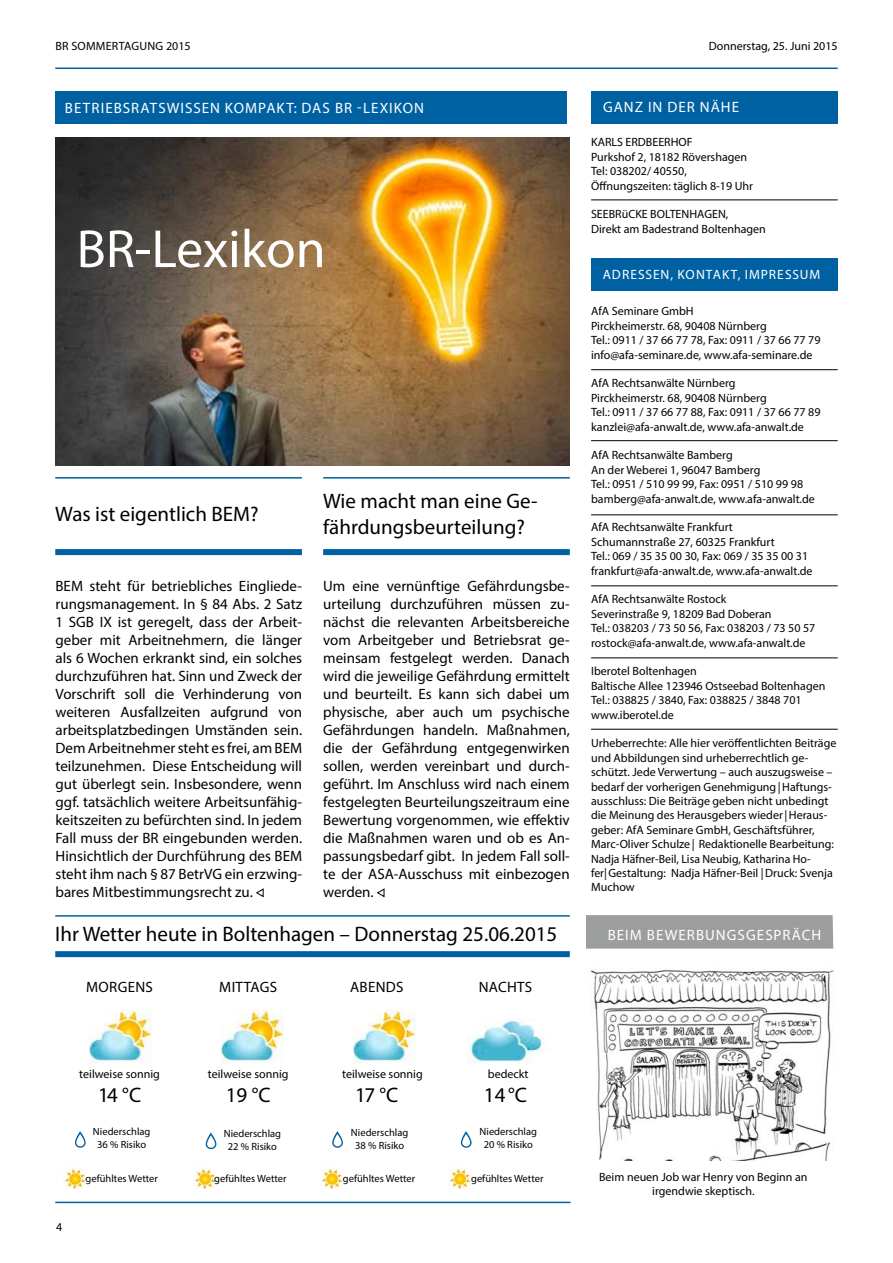
<style>
.page{position:relative;width:893px;height:1263px;background:#fff}
.page>*{position:absolute;margin:0;border:0;box-sizing:border-box;transform-origin:0 0}
.t1{font:54px "Myriad Pro";color:#fff}
.t2{font:21px/25.2px "Myriad Pro";color:#000}
.t3{font:15px/18px "Myriad Pro";color:#000;text-align:justify}
.t4{font:15px "Myriad Pro";letter-spacing:.07em;color:#fff}
.t5{font:15px "Myriad Pro";letter-spacing:.02em;color:#000}
.t6{font:13.5px "Myriad Pro";letter-spacing:.07em;color:#fff}
.t7{font:12px/14.4px "Myriad Pro";color:#000}
.t8{font:12px "Myriad Pro";letter-spacing:.02em;color:#000}
.t9{font:10.5px/12.6px "Myriad Pro";color:#000;text-align:center}
</style>
<div class="page">
<hr style="left:55px;top:68px;width:783px;height:1px;background:#0061a2">
<hr style="left:55px;top:1202px;width:516px;height:1px;background:#0061a2">
<hr style="left:55px;top:915px;width:515px;height:2px;background:#0061a2">
<div style="left:55px;top:951px;width:515px;height:6px;background:#0061a2"></div>
<svg style="left:75px;top:1131px;width:11px;height:17px"></svg>
<svg style="left:206px;top:1132px;width:10px;height:17px"></svg>
<svg style="left:332px;top:1131px;width:11px;height:17px"></svg>
<svg style="left:461px;top:1131px;width:11px;height:17px"></svg>
<div style="left:586px;top:915px;width:247px;height:33px;background:#9c9d9d"></div>
<div style="left:55px;top:91px;width:512px;height:33px;background:#0061a2"></div>
<hr style="left:591px;top:200px;width:247px;height:1px;background:#000">
<div style="left:591px;top:91px;width:247px;height:33px;background:#0061a2"></div>
<div style="left:591px;top:258px;width:246px;height:33px;background:#0061a2"></div>
<hr style="left:591px;top:658px;width:247px;height:1px;background:#000">
<hr style="left:591px;top:586px;width:247px;height:1px;background:#000">
<hr style="left:591px;top:515px;width:247px;height:1px;background:#000">
<hr style="left:591px;top:440px;width:247px;height:1px;background:#000">
<hr style="left:591px;top:369px;width:247px;height:1px;background:#000">
<hr style="left:591px;top:729px;width:247px;height:1px;background:#000">
<hr style="left:55px;top:477px;width:247px;height:2px;background:#0061a2">
<div style="left:55px;top:549px;width:247px;height:6px;background:#0061a2"></div>
<svg style="left:256px;top:888px;width:8px;height:10px"></svg>
<img style="left:56px;top:137px;width:514px;height:328px">
<hr style="left:323px;top:477px;width:247px;height:2px;background:#0061a2">
<div style="left:323px;top:549px;width:247px;height:6px;background:#0061a2"></div>
<svg style="left:377px;top:888px;width:8px;height:10px"></svg>
<img style="left:63px;top:1167px;width:23px;height:22px">
<img style="left:193px;top:1167px;width:23px;height:22px">
<img style="left:321px;top:1167px;width:22px;height:22px">
<img style="left:449px;top:1167px;width:22px;height:22px">
<img style="left:353px;top:1009px;width:63px;height:54px">
<img style="left:89px;top:1009px;width:63px;height:54px">
<img style="left:221px;top:1009px;width:63px;height:54px">
<img style="left:467px;top:1019px;width:76px;height:44px">
<img style="left:591px;top:970px;width:242px;height:190px">
<p class="t8" style="left:55px;top:39px;width:137px">BR SOMMERTAGUNG 2015</p>
<p class="t7" style="left:709px;top:39px;width:130px">Donnerstag, 25. Juni 2015</p>
<p class="t4" style="left:65px;top:99px;width:361px">BETRIEBSRATSWISSEN KOMPAKT: DAS BR -LEXIKON</p>
<p class="t4" style="left:603px;top:98px;width:138px">GANZ IN DER NÄHE</p>
<p class="t7" style="left:591px;top:135px;width:164px">KARLS ERDBEERHOF<br>Purkshof 2, 18182 Rövershagen<br>Tel: 038202/ 40550,<br>Öffnungszeiten: täglich 8-19 Uhr</p>
<p class="t7" style="left:591px;top:207px;width:176px">SEEBRüCKE BOLTENHAGEN,<br>Direkt am Badestrand Boltenhagen</p>
<p class="t6" style="left:603px;top:266px;width:219px">ADRESSEN, KONTAKT, IMPRESSUM</p>
<p class="t7" style="left:591px;top:304px;width:231px">AfA Seminare GmbH<br>Pirckheimerstr. 68, 90408 Nürnberg<br>Tel.: 0911 / 37 66 77 78, Fax: 0911 / 37 66 77 79 info@afa-seminare.de, www.afa-seminare.de</p>
<p class="t7" style="left:591px;top:376px;width:231px">AfA Rechtsanwälte Nürnberg<br>Pirckheimerstr. 68, 90408 Nürnberg<br>Tel.: 0911 / 37 66 77 88, Fax: 0911 / 37 66 77 89 kanzlei@afa-anwalt.de, www.afa-anwalt.de</p>
<p class="t7" style="left:591px;top:448px;width:225px">AfA Rechtsanwälte Bamberg<br>An der Weberei 1, 96047 Bamberg<br>Tel.: 0951 / 510 99 99, Fax: 0951 / 510 99 98 bamberg@afa-anwalt.de, www.afa-anwalt.de</p>
<p class="t7" style="left:591px;top:520px;width:223px">AfA Rechtsanwälte Frankfurt Schumannstraße 27, 60325 Frankfurt<br>Tel.: 069 / 35 35 00 30, Fax: 069 / 35 35 00 31 frankfurt@afa-anwalt.de, www.afa-anwalt.de</p>
<p class="t7" style="left:591px;top:592px;width:226px">AfA Rechtsanwälte Rostock<br>Severinstraße 9, 18209 Bad Doberan<br>Tel.: 038203 / 73 50 56, Fax: 038203 / 73 50 57 rostock@afa-anwalt.de, www.afa-anwalt.de</p>
<p class="t7" style="left:591px;top:664px;width:236px">Iberotel Boltenhagen<br>Baltische Allee 123946 Ostseebad Boltenhagen<br>Tel.: 038825 / 3840, Fax: 038825 / 3848 701 www.iberotel.de</p>
<p class="t7" style="left:591px;top:736px;width:247px">Urheberrechte: Alle hier veröffentlichten Beiträge und Abbildungen sind urheberrechtlich ge&shy;schützt. Jede Verwertung – auch auszugsweise – bedarf der vorherigen Genehmigung|Haftungs&shy;ausschluss: Die Beiträge geben nicht unbedingt die Meinung des Herausgebers wieder|Heraus&shy;geber: AfA Seminare GmbH, Geschäftsführer, Marc-Oliver Schulze| Redaktionelle Bearbeitung:<br>Nadja Häfner-Beil, Lisa Neubig, Katharina Ho&shy;fer|Gestaltung: Nadja Häfner-Beil |Druck: Svenja Muchow</p>
<h1 class="t1" style="left:77px;top:216px;width:251px">BR-Lexikon</h1>
<h2 class="t2" style="left:323px;top:488px;width:216px">Wie macht man eine Ge&shy;fährdungsbeurteilung?</h2>
<h2 class="t2" style="left:55px;top:501px;width:205px">Was ist eigentlich BEM?</h2>
<p class="t3" style="left:56px;top:577px;width:248px">BEM steht für betriebliches Eingliede&shy;rungsmanagement. In § 84 Abs. 2 Satz 1 SGB IX ist geregelt, dass der Arbeit&shy;geber mit Arbeitnehmern, die länger als 6 Wochen erkrankt sind, ein solches durchzuführen hat. Sinn und Zweck der Vorschrift soll die Verhinderung von weiteren Ausfallzeiten aufgrund von arbeitsplatzbedingen Umständen sein.<br>Dem Arbeitnehmer steht es frei, am BEM teilzunehmen. Diese Entscheidung will gut überlegt sein. Insbesondere, wenn ggf. tatsächlich weitere Arbeitsunfähig&shy;keitszeiten zu befürchten sind. In jedem Fall muss der BR eingebunden werden.<br>Hinsichtlich der Durchführung des BEM steht ihm nach § 87 BetrVG ein erzwing&shy;bares Mitbestimmungsrecht zu.</p>
<p class="t3" style="left:323px;top:577px;width:248px">Um eine vernünftige Gefährdungsbe&shy;urteilung durchzuführen müssen zu&shy;nächst die relevanten Arbeitsbereiche vom Arbeitgeber und Betriebsrat ge&shy;meinsam festgelegt werden. Danach wird die jeweilige Gefährdung ermittelt und beurteilt. Es kann sich dabei um physische, aber auch um psychische Gefährdungen handeln. Maßnahmen, die der Gefährdung entgegenwirken sollen, werden vereinbart und durch&shy;geführt. Im Anschluss wird nach einem festgelegten Beurteilungszeitraum eine Bewertung vorgenommen, wie effektiv die Maßnahmen waren und ob es An&shy;passungsbedarf gibt. In jedem Fall soll&shy;te der ASA-Ausschuss mit einbezogen werden.</p>
<h2 class="t2" style="left:55px;top:921px;width:504px">Ihr Wetter heute in Boltenhagen – Donnerstag 25.06.2015</h2>
<p class="t5" style="left:86px;top:978px;width:68px">MORGENS</p>
<p class="t5" style="left:219px;top:978px;width:59px">MITTAGS</p>
<p class="t3" style="left:350px;top:978px;width:55px">ABENDS</p>
<p class="t3" style="left:479px;top:978px;width:55px">NACHTS</p>
<p class="t7" style="left:79px;top:1067px;width:82px">teilweise sonnig</p>
<p class="t7" style="left:342px;top:1067px;width:82px">teilweise sonnig</p>
<p class="t7" style="left:488px;top:1067px;width:42px">bedeckt</p>
<p class="t7" style="left:208px;top:1067px;width:82px">teilweise sonnig</p>
<h2 class="t2" style="left:98px;top:1082px;width:45px">14 °C</h2>
<h2 class="t2" style="left:226px;top:1082px;width:46px">19 °C</h2>
<h2 class="t2" style="left:355px;top:1082px;width:45px">17 °C</h2>
<h2 class="t2" style="left:484px;top:1082px;width:45px">14°C</h2>
<p class="t9" style="left:93px;top:1125px;width:59px">Niederschlag<br>36 % Risiko</p>
<p class="t9" style="left:224px;top:1127px;width:59px">Niederschlag<br>22 % Risiko</p>
<p class="t9" style="left:351px;top:1126px;width:59px">Niederschlag<br>38 % Risiko</p>
<p class="t9" style="left:480px;top:1125px;width:59px">Niederschlag<br>20 % Risiko</p>
<p class="t7" style="left:56px;top:1219px;width:8px">4</p>
<p class="t9" style="left:86px;top:1172px;width:74px">gefühltes Wetter</p>
<p class="t9" style="left:214px;top:1172px;width:74px">gefühltes Wetter</p>
<p class="t9" style="left:343px;top:1172px;width:74px">gefühltes Wetter</p>
<p class="t9" style="left:471px;top:1172px;width:74px">gefühltes Wetter</p>
<p class="t4" style="left:608px;top:925px;width:215px">BEIM BEWERBUNGSGESPRÄCH</p>
<p class="t7" style="left:599px;top:1169px;width:210px;text-align:center">Beim neuen Job war Henry von Beginn an irgendwie skeptisch.</p>
</div>
